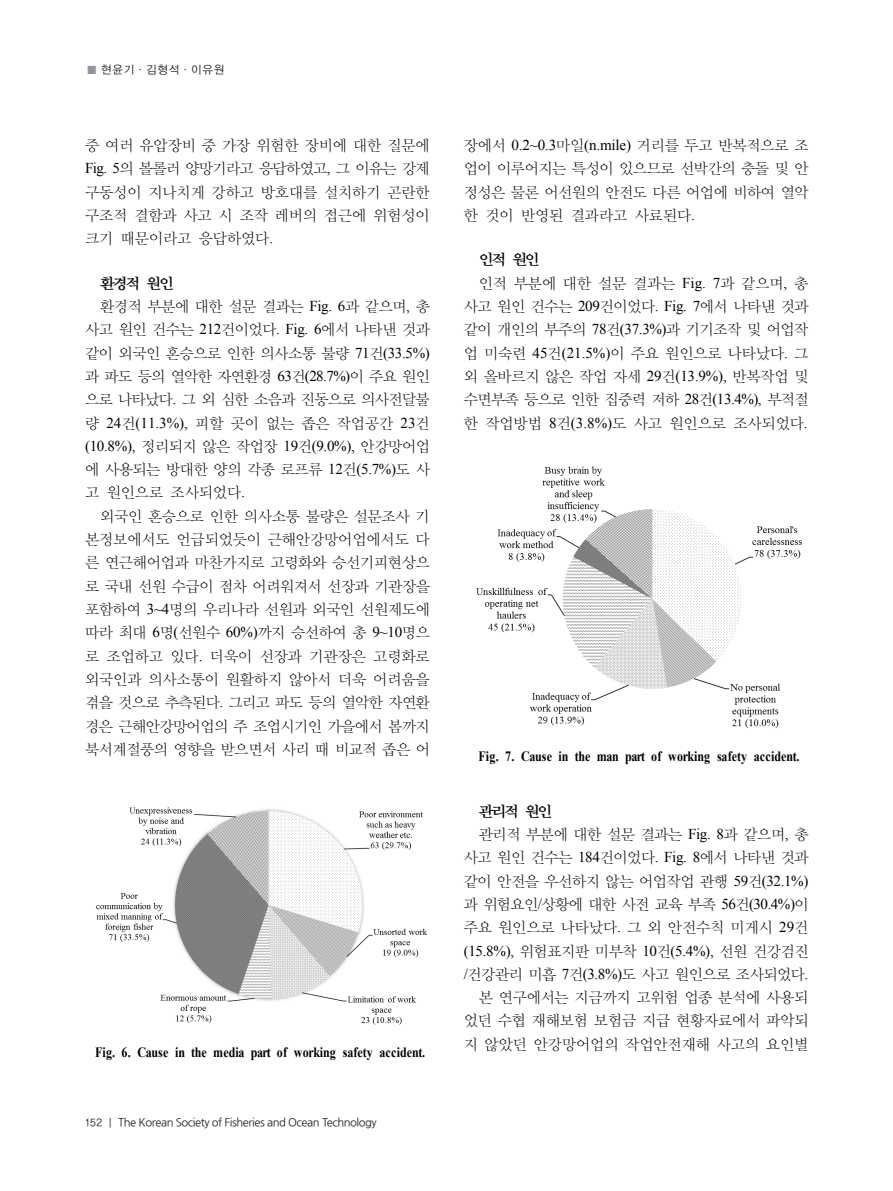
<style>
.page{position:relative;width:893px;height:1191px;background:#fff}
.page>*{position:absolute;margin:0;border:0;box-sizing:border-box;transform-origin:0 0}
.t1{font:15px/23.2px "YDIY Mj O310";letter-spacing:-.025em;color:#000;text-align:justify}
.t2{font:15px/23.2px "YDIY Mj O310";letter-spacing:-.005em;color:#000;text-align:right}
.t3{font:15px "Times New Roman";letter-spacing:-.02em;color:#000}
.t4{font:15px "YDIY Mj O340";letter-spacing:-.14em;color:#000;scale:1.05 1}
.t5{font:700 14.25px "Times New Roman";color:#000;scale:.85 1}
.t6{font:11.25px "Nanum Gothic";letter-spacing:-.04em;color:#231f20}
.t7{font:11.25px "YDIYGO120 KS Cpc EUC H";color:#231f20}
.s1{font-size:13.5px;color:#939598}
.s2{font-family:"Times New Roman"}
.s3{font-family:"YDIY Mj O310"}
.s4{font-family:"YDIYGO120 KS Cpc EUC H"}
</style>
<div class="page">
<img style="left:96px;top:807px;width:332px;height:218px">
<img style="left:476px;top:466px;width:326px;height:263px">
<p class="t7" style="left:85px;top:64px;width:141px"><span class="s1">■</span> 현윤기ㆍ김형석ㆍ이유원</p>
<p class="t1" style="left:85px;top:135px;width:346px">중 여러 유압장비 중 가장 위험한 장비에 대한 질문에 <span class="s2">Fig. 5</span>의 볼롤러 양망기라고 응답하였고<span class="s2">,</span> 그 이유는 강제 구동성이 지나치게 강하고 방호대를 설치하기 곤란한 구조적 결함과 사고 시 조작 레버의 접근에 위험성이 크기 때문이라고 응답하였다<span class="s2">.</span></p>
<p class="t4" style="left:100px;top:275px;width:72px">환경적 원인</p>
<p class="t1" style="left:85px;top:295px;width:346px;text-indent:15px">환경적 부분에 대한 설문 결과는 <span class="s2">Fig. 6</span>과 같으며<span class="s2">,</span> 총 사고 원인 건수는 <span class="s2">212</span>건이었다<span class="s2">. Fig. 6</span>에서 나타낸 것과 같이 외국인 혼승으로 인한 의사소통 불량 <span class="s2">71</span>건<span class="s2">(33.5%) </span>과 파도 등의 열악한 자연환경 <span class="s2">63</span>건<span class="s2">(28.7%)</span>이 주요 원인 으로 나타났다<span class="s2">.</span> 그 외 심한 소음과 진동으로 의사전달불 량 <span class="s2">24</span>건<span class="s2">(11.3%),</span> 피할 곳이 없는 좁은 작업공간 <span class="s2">23</span>건</p>
<p class="t3" style="left:85px;top:436px;width:346px">(10.8%), <span class="s3">정리되지 않은 작업장</span> 19<span class="s3">건</span>(9.0%), <span class="s3">안강망어업</span></p>
<p class="t1" style="left:85px;top:458px;width:346px">에 사용되는 방대한 양의 각종 로프류 <span class="s2">12</span>건<span class="s2">(5.7%)</span>도 사 고 원인으로 조사되었다<span class="s2">.</span></p>
<p class="t1" style="left:85px;top:505px;width:346px;text-indent:15px">외국인 혼승으로 인한 의사소통 불량은 설문조사 기 본정보에서도 언급되었듯이 근해안강망어업에서도 다 른 연근해어업과 마찬가지로 고령화와 승선기피현상으 로 국내 선원 수급이 점차 어려워져서 선장과 기관장을 포함하여 <span class="s2">3~4</span>명의 우리나라 선원과 외국인 선원제도에 따라 최대 <span class="s2">6</span>명<span class="s2">(</span>선원수 <span class="s2">60%)</span>까지 승선하여 총 <span class="s2">9~10</span>명으 로 조업하고 있다<span class="s2">.</span> 더욱이 선장과 기관장은 고령화로 외국인과 의사소통이 원활하지 않아서 더욱 어려움을 겪을 것으로 추측된다<span class="s2">.</span> 그리고 파도 등의 열악한 자연환 경은 근해안강망어업의 주 조업시기인 가을에서 봄까지 북서계절풍의 영향을 받으면서 사리 때 비교적 좁은 어</p>
<p class="t5" style="left:95px;top:1042px;width:390px">Fig. 6. Cause in the media part of working safety accident.</p>
<p class="t6" style="left:85px;top:1117px;width:293px"><span class="s4">152 |</span> The Korean Society of Fisheries and Ocean Technology</p>
<p class="t1" style="left:464px;top:135px;width:346px">장에서 <span class="s2">0.2~0.3</span>마일<span class="s2">(n.mile)</span> 거리를 두고 반복적으로 조 업이 이루어지는 특성이 있으므로 선박간의 충돌 및 안 정성은 물론 어선원의 안전도 다른 어업에 비하여 열악 한 것이 반영된 결과라고 사료된다<span class="s2">.</span></p>
<p class="t4" style="left:479px;top:252px;width:60px">인적 원인</p>
<p class="t1" style="left:464px;top:272px;width:346px;text-indent:15px">인적 부분에 대한 설문 결과는 <span class="s2">Fig. 7</span>과 같으며<span class="s2">,</span> 총 사고 원인 건수는 <span class="s2">209</span>건이었다<span class="s2">. Fig. 7</span>에서 나타낸 것과 같이 개인의 부주의 <span class="s2">78</span>건<span class="s2">(37.3%)</span>과 기기조작 및 어업작 업 미숙련 <span class="s2">45</span>건<span class="s2">(21.5%)</span>이 주요 원인으로 나타났다<span class="s2">.</span> 그 외 올바르지 않은 작업 자세 <span class="s2">29</span>건<span class="s2">(13.9%),</span> 반복작업 및 수면부족 등으로 인한 집중력 저하 <span class="s2">28</span>건<span class="s2">(13.4%),</span> 부적절 한 작업방법 <span class="s2">8</span>건<span class="s2">(3.8%)</span>도 사고 원인으로 조사되었다<span class="s2">.</span></p>
<p class="t5" style="left:479px;top:746px;width:379px">Fig. 7. Cause in the man part of working safety accident.</p>
<p class="t4" style="left:479px;top:803px;width:72px">관리적 원인</p>
<p class="t1" style="left:464px;top:823px;width:346px;text-indent:15px">관리적 부분에 대한 설문 결과는 <span class="s2">Fig. 8</span>과 같으며<span class="s2">,</span> 총 사고 원인 건수는 <span class="s2">184</span>건이었다<span class="s2">. Fig. 8</span>에서 나타낸 것과 같이 안전을 우선하지 않는 어업작업 관행 <span class="s2">59</span>건<span class="s2">(32.1%) </span>과 위험요인<span class="s2">/</span>상황에 대한 사전 교육 부족 <span class="s2">56</span>건<span class="s2">(30.4%)</span>이 주요 원인으로 나타났다<span class="s2">.</span> 그 외 안전수칙 미게시 <span class="s2">29</span>건</p>
<p class="t3" style="left:464px;top:940px;width:346px">(15.8%), <span class="s3">위험표지판 미부착</span> 10<span class="s3">건</span>(5.4%), <span class="s3">선원 건강검진</span></p>
<p class="t2" style="left:464px;top:963px;width:346px"><span class="s2">/</span>건강관리 미흡 <span class="s2">7</span>건<span class="s2">(3.8%)</span>도 사고 원인으로 조사되었다<span class="s2">. </span>본 연구에서는 지금까지 고위험 업종 분석에 사용되 었던 수협 재해보험 보험금 지급 현황자료에서 파악되 지 않았던 안강망어업의 작업안전재해 사고의 요인별</p>
</div>
